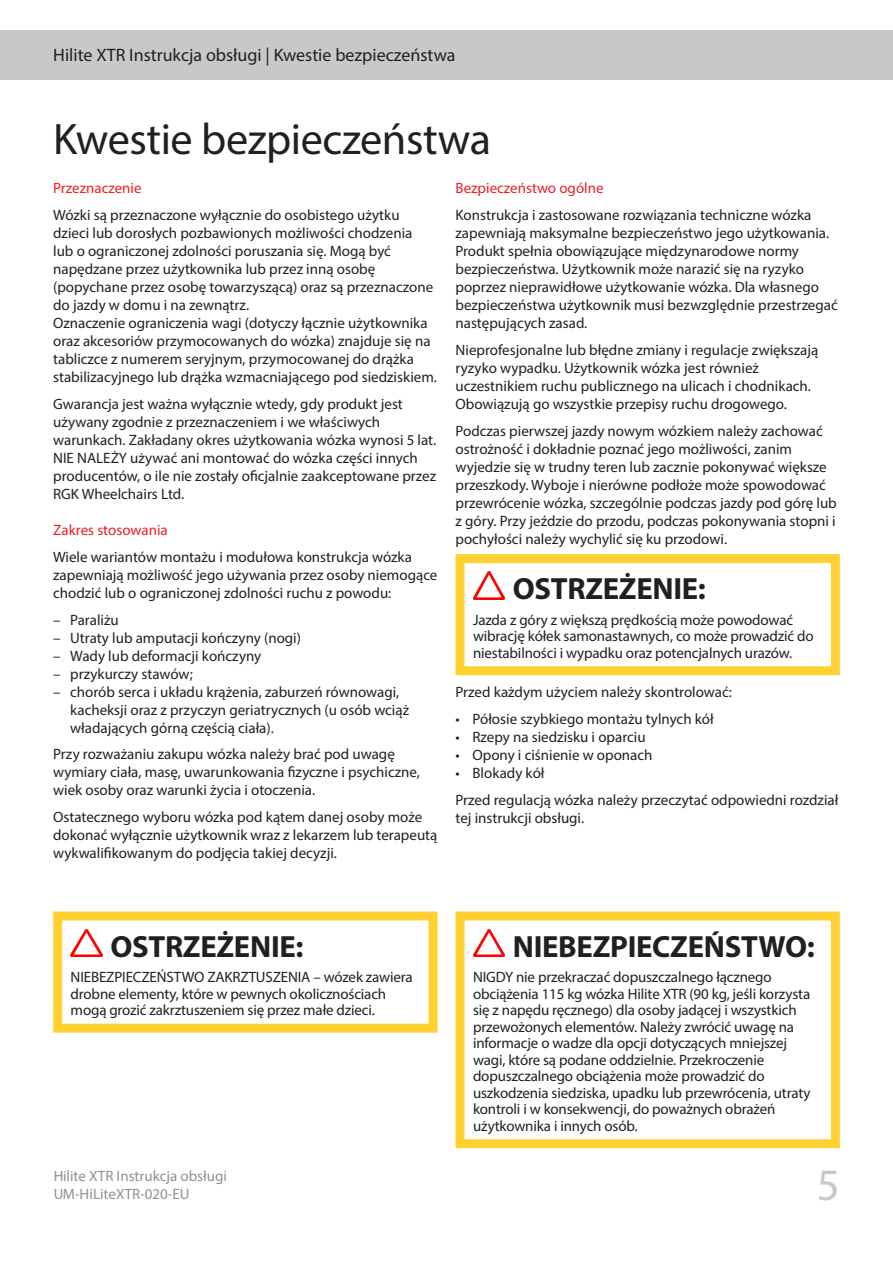
<style>
.page{position:relative;width:893px;height:1263px;background:#fff}
.page>*{position:absolute;margin:0;border:0;box-sizing:border-box;transform-origin:0 0}
.t1{font:45px "Myriad Pro";color:#c8c8c8}
.PL_-_Heading_1{font:44.25px "Myriad Pro";letter-spacing:-.01em;color:#231f20}
.PL_-_Box_Heading{font:700 30.75px "Myriad Pro";letter-spacing:-.01em;color:#231f20}
.t2{font:18px "Myriad Pro";color:#231f20}
.PL_-_Box_Text{font:15px/18px "Myriad Pro";color:#231f20}
.PL_-_Basic_Paragraph{font:15px/18px "Myriad Pro";color:#231f20}
.PL_-_Internal_Headin{font:15px "Myriad Pro";color:#ee1d23}
</style>
<div class="page">
<div style="left:0;top:31px;width:893px;height:49px;background:#c8c8c8"></div>
<img style="left:71px;top:929px;width:31px;height:28px">
<div style="left:53px;top:911px;width:384px;height:122px;border:9px solid #ffd231"></div>
<img style="left:473px;top:572px;width:31px;height:27px">
<div style="left:455px;top:554px;width:385px;height:121px;border:9px solid #ffd231"></div>
<img style="left:473px;top:929px;width:31px;height:28px">
<div style="left:455px;top:911px;width:385px;height:237px;border:9px solid #ffd231"></div>
<p class="t2" style="left:53px;top:44px;width:404px">Hilite XTR Instrukcja obsługi | Kwestie bezpieczeństwa</p>
<p class="PL_-_Heading_1" style="left:53px;top:112px;width:439px">Kwestie bezpieczeństwa</p>
<p class="PL_-_Internal_Headin" style="left:53px;top:179px;width:90px">Przeznaczenie</p>
<p class="PL_-_Box_Text" style="left:53px;top:206px;width:382px">Wózki są przeznaczone wyłącznie do osobistego użytku dzieci lub dorosłych pozbawionych możliwości chodzenia lub o ograniczonej zdolności poruszania się. Mogą być napędzane przez użytkownika lub przez inną osobę (popychane przez osobę towarzyszącą) oraz są przeznaczone do jazdy w domu i na zewnątrz.</p>
<p class="PL_-_Basic_Paragraph" style="left:53px;top:314px;width:385px">Oznaczenie ograniczenia wagi (dotyczy łącznie użytkownika oraz akcesoriów przymocowanych do wózka) znajduje się na tabliczce z numerem seryjnym, przymocowanej do drążka stabilizacyjnego lub drążka wzmacniającego pod siedziskiem.</p>
<p class="PL_-_Box_Text" style="left:53px;top:395px;width:385px">Gwarancja jest ważna wyłącznie wtedy, gdy produkt jest używany zgodnie z przeznaczeniem i we właściwych warunkach. Zakładany okres użytkowania wózka wynosi 5 lat.</p>
<p class="PL_-_Box_Text" style="left:53px;top:449px;width:385px">NIE NALEŻY używać ani montować do wózka części innych producentów, o ile nie zostały oficjalnie zaakceptowane przez<br>RGK Wheelchairs Ltd.</p>
<p class="PL_-_Internal_Headin" style="left:53px;top:521px;width:116px">Zakres stosowania</p>
<p class="PL_-_Basic_Paragraph" style="left:53px;top:548px;width:386px">Wiele wariantów montażu i modułowa konstrukcja wózka zapewniają możliwość jego używania przez osoby niemogące chodzić lub o ograniczonej zdolności ruchu z powodu:</p>
<p class="PL_-_Box_Text" style="left:53px;top:611px;width:67px">– Paraliżu</p>
<p class="PL_-_Box_Text" style="left:53px;top:629px;width:249px">– Utraty lub amputacji kończyny (nogi)</p>
<p class="PL_-_Box_Text" style="left:53px;top:647px;width:210px">– Wady lub deformacji kończyny</p>
<p class="PL_-_Box_Text" style="left:53px;top:665px;width:141px">– przykurczy stawów;</p>
<p class="PL_-_Box_Text" style="left:70px;top:683px;width:340px;text-indent:-17px">– chorób serca i układu krążenia, zaburzeń równowagi, kacheksji oraz z przyczyn geriatrycznych (u osób wciąż władających górną częścią ciała).</p>
<p class="PL_-_Basic_Paragraph" style="left:53px;top:745px;width:368px">Przy rozważaniu zakupu wózka należy brać pod uwagę wymiary ciała, masę, uwarunkowania fizyczne i psychiczne, wiek osoby oraz warunki życia i otoczenia.</p>
<p class="PL_-_Box_Text" style="left:53px;top:808px;width:386px">Ostatecznego wyboru wózka pod kątem danej osoby może dokonać wyłącznie użytkownik wraz z lekarzem lub terapeutą wykwalifikowanym do podjęcia takiej decyzji.</p>
<p class="PL_-_Internal_Headin" style="left:455px;top:179px;width:150px">Bezpieczeństwo ogólne</p>
<p class="PL_-_Basic_Paragraph" style="left:455px;top:206px;width:384px">Konstrukcja i zastosowane rozwiązania techniczne wózka zapewniają maksymalne bezpieczeństwo jego użytkowania.<br>Produkt spełnia obowiązujące międzynarodowe normy bezpieczeństwa. Użytkownik może narazić się na ryzyko poprzez nieprawidłowe użytkowanie wózka. Dla własnego bezpieczeństwa użytkownik musi bezwzględnie przestrzegać następujących zasad.</p>
<p class="PL_-_Basic_Paragraph" style="left:455px;top:341px;width:364px">Nieprofesjonalne lub błędne zmiany i regulacje zwiększają ryzyko wypadku. Użytkownik wózka jest również uczestnikiem ruchu publicznego na ulicach i chodnikach.<br>Obowiązują go wszystkie przepisy ruchu drogowego.</p>
<p class="PL_-_Basic_Paragraph" style="left:455px;top:422px;width:383px">Podczas pierwszej jazdy nowym wózkiem należy zachować ostrożność i dokładnie poznać jego możliwości, zanim wyjedzie się w trudny teren lub zacznie pokonywać większe przeszkody. Wyboje i nierówne podłoże może spowodować przewrócenie wózka, szczególnie podczas jazdy pod górę lub z góry. Przy jeździe do przodu, podczas pokonywania stopni i pochyłości należy wychylić się ku przodowi.</p>
<p class="PL_-_Box_Heading" style="left:513px;top:569px;width:195px">OSTRZEŻENIE:</p>
<p class="PL_-_Box_Text" style="left:473px;top:611px;width:342px;line-height:16.5px">Jazda z góry z większą prędkością może powodować wibrację kółek samonastawnych, co może prowadzić do niestabilności i wypadku oraz potencjalnych urazów.</p>
<p class="PL_-_Basic_Paragraph" style="left:455px;top:683px;width:278px">Przed każdym użyciem należy skontrolować:</p>
<p class="PL_-_Box_Text" style="left:455px;top:710px;width:260px">• Półosie szybkiego montażu tylnych kół</p>
<p class="PL_-_Box_Text" style="left:455px;top:728px;width:192px">• Rzepy na siedzisku i oparciu</p>
<p class="PL_-_Box_Text" style="left:455px;top:746px;width:199px">• Opony i ciśnienie w oponach</p>
<p class="PL_-_Box_Text" style="left:455px;top:764px;width:91px">• Blokady kół</p>
<p class="PL_-_Box_Text" style="left:455px;top:791px;width:384px">Przed regulacją wózka należy przeczytać odpowiedni rozdział tej instrukcji obsługi.</p>
<p class="PL_-_Box_Heading" style="left:110px;top:926px;width:195px">OSTRZEŻENIE:</p>
<p class="PL_-_Box_Text" style="left:71px;top:969px;width:343px;line-height:16.5px">NIEBEZPIECZEŃSTWO ZAKRZTUSZENIA – wózek zawiera drobne elementy, które w pewnych okolicznościach mogą grozić zakrztuszeniem się przez małe dzieci.</p>
<p class="PL_-_Box_Heading" style="left:513px;top:926px;width:304px">NIEBEZPIECZEŃSTWO:</p>
<p class="PL_-_Box_Text" style="left:473px;top:969px;width:339px;line-height:16.5px">NIGDY nie przekraczać dopuszczalnego łącznego obciążenia 115 kg wózka Hilite XTR (90 kg, jeśli korzysta się z napędu ręcznego) dla osoby jadącej i wszystkich przewożonych elementów. Należy zwrócić uwagę na informacje o wadze dla opcji dotyczących mniejszej wagi, które są podane oddzielnie. Przekroczenie dopuszczalnego obciążenia może prowadzić do uszkodzenia siedziska, upadku lub przewrócenia, utraty kontroli i w konsekwencji, do poważnych obrażeń użytkownika i innych osób.</p>
<p class="PL_-_Box_Text" style="left:53px;top:1167px;width:175px">Hilite XTR Instrukcja obsługi<br>UM-HiLiteXTR-020-EU</p>
<h1 class="t1" style="left:817px;top:1157px;width:25px">5</h1>
</div>
